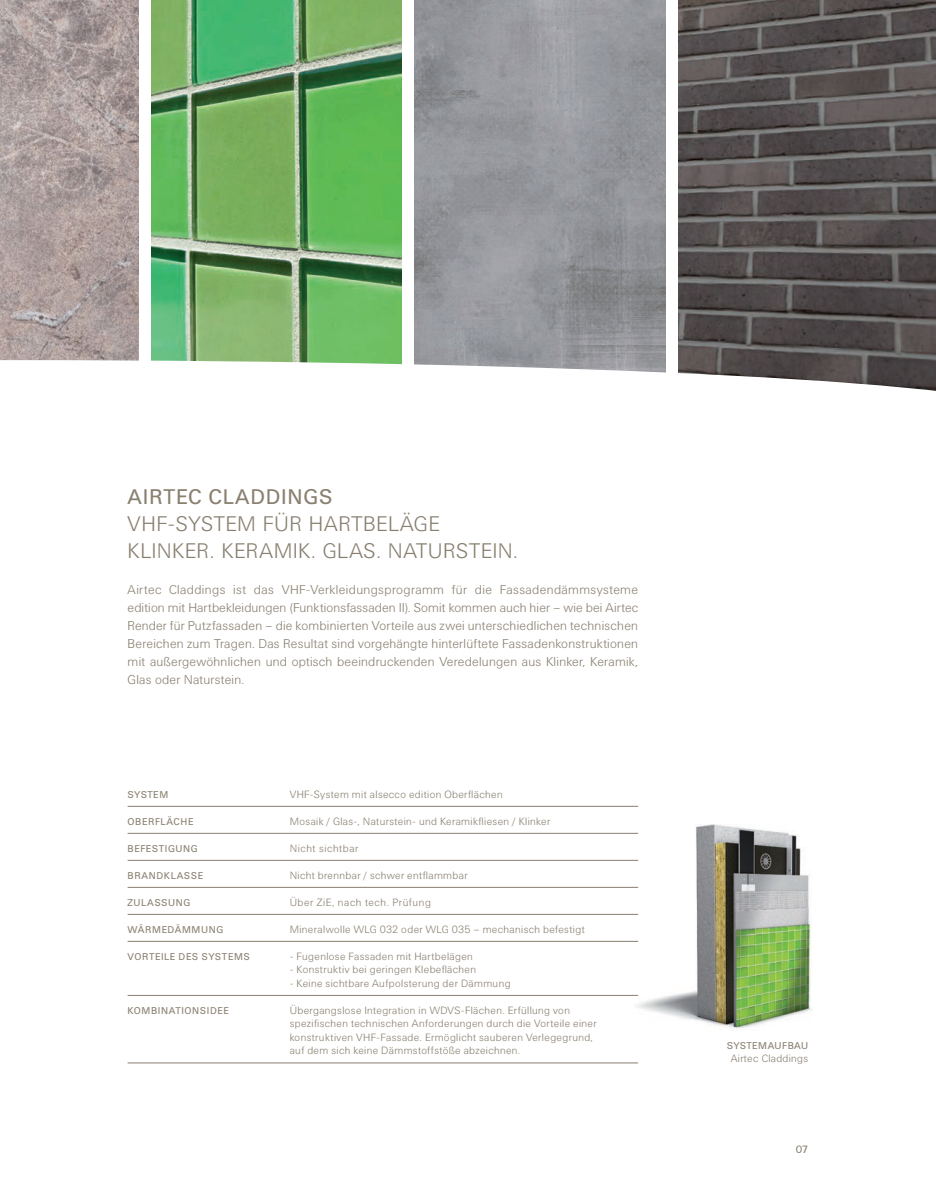
<style>
.page{position:relative;width:936px;height:1191px;background:#fff}
.page>*{position:absolute;margin:0;border:0;box-sizing:border-box;transform-origin:0 0}
.t1{font:300 21px/27px "Univers BQ";letter-spacing:.025em;color:#887f6f}
.t2{font:21px "Univers BQ";letter-spacing:.025em;color:#887f6f}
.t3{font:300 12.75px/18px "Univers BQ";letter-spacing:.015em;color:#887f6f;text-align:justify}
.t4{font:300 10.5px/13.5px "Univers BQ";letter-spacing:.035em;color:#887f6f}
.t5{font:300 10.5px "Univers BQ";letter-spacing:.055em;color:#887f6f}
.t6{font:10.5px "Univers BQ";color:#887f6f}
.t7{font:9.75px "Univers BQ";letter-spacing:.055em;color:#887f6f}
.t8{font:9.75px "Univers BQ";letter-spacing:.025em;color:#887f6f}
</style>
<div class="page">
<img style="left:634px;top:825px;width:178px;height:204px">
<hr style="left:128px;top:806px;width:510px;height:1px;background:#887f6f">
<hr style="left:128px;top:833px;width:510px;height:1px;background:#887f6f">
<hr style="left:128px;top:860px;width:510px;height:1px;background:#887f6f">
<hr style="left:128px;top:887px;width:510px;height:1px;background:#887f6f">
<hr style="left:128px;top:914px;width:510px;height:1px;background:#887f6f">
<hr style="left:128px;top:941px;width:510px;height:1px;background:#887f6f">
<hr style="left:128px;top:995px;width:510px;height:1px;background:#887f6f">
<hr style="left:128px;top:1062px;width:510px;height:1px;background:#887f6f">
<img style="left:151px;top:0;width:251px;height:360px">
<img style="left:414px;top:0;width:252px;height:360px">
<svg style="left:0;top:0;width:139px;height:360px"></svg>
<img style="left:678px;top:0;width:257px;height:360px">
<svg style="left:0;top:360px;width:935px;height:31px"></svg>
<div style="left:139px;top:0;width:11px;height:388px;background:#fff"></div>
<div style="left:403px;top:0;width:11px;height:396px;background:#fff"></div>
<div style="left:666px;top:0;width:11px;height:403px;background:#fff"></div>
<h1 class="t2" style="left:128px;top:485px;width:207px">AIRTEC CLADDINGS</h1>
<h1 class="t1" style="left:128px;top:511px;width:392px">VHF-SYSTEM FÜR HARTBELÄGE<br>KLINKER. KERAMIK. GLAS. NATURSTEIN.</h1>
<p class="t3" style="left:128px;top:581px;width:512px">Airtec Claddings ist das VHF-Verkleidungsprogramm für die Fassadendämmsysteme edition mit Hartbekleidungen (Funktionsfassaden II). Somit kommen auch hier – wie bei Airtec Render für Putzfassaden – die kombinierten Vorteile aus zwei unterschiedlichen technischen Bereichen zum Tragen. Das Resultat sind vorgehängte hinterlüftete Fassadenkonstruktionen mit außergewöhnlichen und optisch beeindruckenden Veredelungen aus Klinker, Keramik, Glas oder Naturstein.</p>
<p class="t7" style="left:128px;top:788px;width:42px">SYSTEM</p>
<p class="t4" style="left:290px;top:787px;width:214px">VHF-System mit alsecco edition Oberflächen</p>
<p class="t7" style="left:128px;top:815px;width:67px">OBERFLÄCHE</p>
<p class="t4" style="left:290px;top:814px;width:262px">Mosaik / Glas-, Naturstein- und Keramikfliesen / Klinker</p>
<p class="t7" style="left:128px;top:842px;width:72px">BEFESTIGUNG</p>
<p class="t4" style="left:290px;top:841px;width:70px">Nicht sichtbar</p>
<p class="t7" style="left:128px;top:869px;width:77px">BRANDKLASSE</p>
<p class="t4" style="left:290px;top:868px;width:179px">Nicht brennbar / schwer entflammbar</p>
<p class="t7" style="left:128px;top:896px;width:64px">ZULASSUNG</p>
<p class="t5" style="left:290px;top:896px;width:143px">Über ZiE, nach tech. Prüfung</p>
<p class="t7" style="left:128px;top:923px;width:97px">WÄRMEDÄMMUNG</p>
<p class="t4" style="left:290px;top:922px;width:296px">Mineralwolle WLG 032 oder WLG 035 – mechanisch befestigt</p>
<p class="t7" style="left:128px;top:950px;width:124px">VORTEILE DES SYSTEMS</p>
<p class="t4" style="left:290px;top:949px;width:185px">- Fugenlose Fassaden mit Hartbelägen</p>
<p class="t4" style="left:290px;top:963px;width:188px">- Konstruktiv bei geringen Klebeflächen</p>
<p class="t4" style="left:290px;top:976px;width:222px">- Keine sichtbare Aufpolsterung der Dämmung</p>
<p class="t7" style="left:128px;top:1004px;width:103px">KOMBINATIONSIDEE</p>
<p class="t4" style="left:290px;top:1003px;width:308px">Übergangslose Integration in WDVS-Flächen. Erfüllung von spezifischen technischen Anforderungen durch die Vorteile einer konstruktiven VHF-Fassade. Ermöglicht sauberen Verlegegrund, auf dem sich keine Dämmstoffstöße abzeichnen.</p>
<p class="t8" style="left:726px;top:1040px;width:83px">SYSTEMAUFBAU</p>
<p class="t4" style="left:730px;top:1052px;width:79px">Airtec Claddings</p>
<p class="t6" style="left:795px;top:1143px;width:14px">07</p>
</div>
